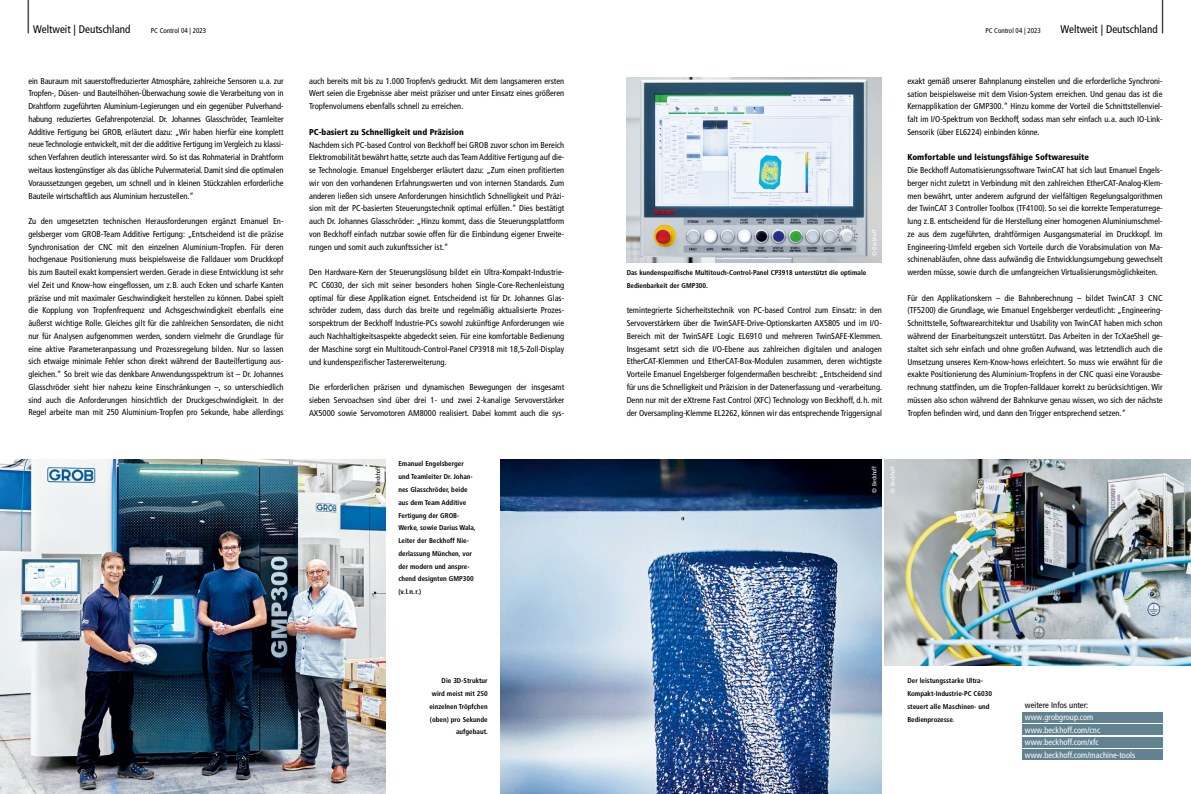
<style>
.page{position:relative;width:1191px;height:794px;background:#fff}
.page>*{position:absolute;margin:0;border:0;box-sizing:border-box;transform-origin:0 0}
.t1{font:300 condensed 41.2px "Frutiger LT Pro";color:#000;scale:.49 1}
.t2{font:condensed 11px "Frutiger LT Pro";color:#000}
.t3{font:condensed 8.5px/12.8px "Frutiger LT Pro";color:#000;text-align:justify}
.t4{font:condensed 8.5px/12.5px "Frutiger LT Pro";color:#fff}
.t5{font:900 condensed 8.5px "Frutiger LT Pro";color:#000}
.t6{font:700 condensed 7px/12.8px "Frutiger LT Pro";color:#000}
.t7{font:condensed 7px "Frutiger LT Pro";color:#000}
.t8{font:condensed 6px "Frutiger LT Pro";color:#fff}
.t9{font:condensed 6px "Frutiger LT Pro";color:#000}
</style>
<div class="page">
<div style="left:1022px;top:711px;width:140px;height:11px;background:#608291"></div>
<div style="left:1022px;top:724px;width:140px;height:11px;background:#608291"></div>
<div style="left:1022px;top:736px;width:140px;height:11px;background:#608291"></div>
<div style="left:1022px;top:749px;width:140px;height:11px;background:#608291"></div>
<img style="left:0;top:460px;width:386px;height:334px">
<img style="left:884px;top:460px;width:307px;height:206px">
<img style="left:500px;top:460px;width:382px;height:334px">
<img style="left:626px;top:77px;width:256px;height:185px">
<h1 class="t1" style="left:26px;top:-15px;width:11px">|</h1>
<h1 class="t1" style="left:1160px;top:-15px;width:11px">|</h1>
<p class="t2" style="left:33px;top:22px;width:99px">Weltweit | Deutschland</p>
<p class="t7" style="left:151px;top:26px;width:57px">PC Control 04 | 2023</p>
<p class="t7" style="left:985px;top:26px;width:57px">PC Control 04 | 2023</p>
<p class="t2" style="left:1060px;top:22px;width:99px">Weltweit | Deutschland</p>
<p class="t3" style="left:28px;top:74px;width:257px">ein Bauraum mit sauerstoffreduzierter Atmosphäre, zahlreiche Sensoren u.a. zur Tropfen-, Düsen- und Bauteilhöhen-Überwachung sowie die Verarbeitung von in Drahtform zugeführten Aluminium-Legierungen und ein gegenüber Pulverhand&shy;habung reduziertes Gefahrenpotenzial. Dr. Johannes Glasschröder, Teamleiter Additive Fertigung bei GROB, erläutert dazu: „Wir haben hierfür eine komplett neue Technologie entwickelt, mit der die additive Fertigung im Vergleich zu klassi&shy;schen Verfahren deutlich interessanter wird. So ist das Rohmaterial in Drahtform weitaus kostengünstiger als das übliche Pulvermaterial. Damit sind die optimalen Voraussetzungen gegeben, um schnell und in kleinen Stückzahlen erforderliche Bauteile wirtschaftlich aus Aluminium herzustellen.“</p>
<p class="t3" style="left:28px;top:215px;width:257px">Zu den umgesetzten technischen Herausforderungen ergänzt Emanuel En&shy;gelsberger vom GROB-Team Additive Fertigung: „Entscheidend ist die präzise Synchronisation der CNC mit den einzelnen Aluminium-Tropfen. Für deren hochgenaue Positionierung muss beispielsweise die Falldauer vom Druckkopf bis zum Bauteil exakt kompensiert werden. Gerade in diese Entwicklung ist sehr viel Zeit und Know-how eingeflossen, um z.B. auch Ecken und scharfe Kanten präzise und mit maximaler Geschwindigkeit herstellen zu können. Dabei spielt die Kopplung von Tropfenfrequenz und Achsgeschwindigkeit ebenfalls eine äußerst wichtige Rolle. Gleiches gilt für die zahlreichen Sensordaten, die nicht nur für Analysen aufgenommen werden, sondern vielmehr die Grundlage für eine aktive Parameteranpassung und Prozessregelung bilden. Nur so lassen sich etwaige minimale Fehler schon direkt während der Bauteilfertigung aus&shy;gleichen.“ So breit wie das denkbare Anwendungsspektrum ist – Dr. Johannes Glasschröder sieht hier nahezu keine Einschränkungen –, so unterschiedlich sind auch die Anforderungen hinsichtlich der Druckgeschwindigkeit. In der Regel arbeite man mit 250 Aluminium-Tropfen pro Sekunde, habe allerdings</p>
<p class="t3" style="left:309px;top:74px;width:257px">auch bereits mit bis zu 1.000 Tropfen/s gedruckt. Mit dem langsameren ersten Wert seien die Ergebnisse aber meist präziser und unter Einsatz eines größeren Tropfenvolumens ebenfalls schnell zu erreichen.</p>
<p class="t5" style="left:309px;top:127px;width:156px">PC-basiert zu Schnelligkeit und Präzision</p>
<p class="t3" style="left:309px;top:138px;width:257px">Nachdem sich PC-based Control von Beckhoff bei GROB zuvor schon im Bereich Elektromobilität bewährt hatte, setzte auch das Team Additive Fertigung auf die&shy;se Technologie. Emanuel Engelsberger erläutert dazu: „Zum einen profitierten wir von den vorhandenen Erfahrungswerten und von internen Standards. Zum anderen ließen sich unsere Anforderungen hinsichtlich Schnelligkeit und Präzi&shy;sion mit der PC-basierten Steuerungstechnik optimal erfüllen.“ Dies bestätigt auch Dr. Johannes Glasschröder: „Hinzu kommt, dass die Steuerungsplattform von Beckhoff einfach nutzbar sowie offen für die Einbindung eigener Erweite&shy;rungen und somit auch zukunftssicher ist.“</p>
<p class="t3" style="left:309px;top:266px;width:257px">Den Hardware-Kern der Steuerungslösung bildet ein Ultra-Kompakt-Industrie-PC C6030, der sich mit seiner besonders hohen Single-Core-Rechenleistung optimal für diese Applikation eignet. Entscheidend ist für Dr. Johannes Glas&shy;schröder zudem, dass durch das breite und regelmäßig aktualisierte Prozes&shy;sorspektrum der Beckhoff Industrie-PCs sowohl zukünftige Anforderungen wie auch Nachhaltigkeitsaspekte abgedeckt seien. Für eine komfortable Bedienung der Maschine sorgt ein Multitouch-Control-Panel CP3918 mit 18,5-Zoll-Display und kundenspezifischer Tastererweiterung.</p>
<p class="t3" style="left:309px;top:381px;width:257px">Die erforderlichen präzisen und dynamischen Bewegungen der insgesamt sieben Servoachsen sind über drei 1- und zwei 2-kanalige Servoverstärker AX5000 sowie Servomotoren AM8000 realisiert. Dabei kommt auch die sys-</p>
<p class="t8" style="left:871px;top:256px;width:28px;rotate:-90deg">© Beckhoff</p>
<p class="t6" style="left:626px;top:266px;width:241px">Das kundenspezifische Multitouch-Control-Panel CP3918 unterstützt die optimale<br>Bedienbarkeit der GMP300.</p>
<p class="t3" style="left:626px;top:304px;width:257px">temintegrierte Sicherheitstechnik von PC-based Control zum Einsatz: in den Servoverstärkern über die TwinSAFE-Drive-Optionskarten AX5805 und im I/O-Bereich mit der TwinSAFE Logic EL6910 und mehreren TwinSAFE-Klemmen.<br>Insgesamt setzt sich die I/O-Ebene aus zahlreichen digitalen und analogen EtherCAT-Klemmen und EtherCAT-Box-Modulen zusammen, deren wichtigste Vorteile Emanuel Engelsberger folgendermaßen beschreibt: „Entscheidend sind für uns die Schnelligkeit und Präzision in der Datenerfassung und -verarbeitung.<br>Denn nur mit der eXtreme Fast Control (XFC) Technology von Beckhoff, d.h. mit der Oversampling-Klemme EL2262, können wir das entsprechende Triggersignal</p>
<p class="t3" style="left:907px;top:74px;width:257px">exakt gemäß unserer Bahnplanung einstellen und die erforderliche Synchroni&shy;sation beispielsweise mit dem Vision-System erreichen. Und genau das ist die Kernapplikation der GMP300.“ Hinzu komme der Vorteil die Schnittstellenviel&shy;falt im I/O-Spektrum von Beckhoff, sodass man sehr einfach u.a. auch IO-Link-Sensorik (über EL6224) einbinden könne.</p>
<p class="t5" style="left:907px;top:152px;width:183px">Komfortable und leistungsfähige Softwaresuite</p>
<p class="t3" style="left:907px;top:164px;width:257px">Die Beckhoff Automatisierungssoftware TwinCAT hat sich laut Emanuel Engels&shy;berger nicht zuletzt in Verbindung mit den zahlreichen EtherCAT-Analog-Klem&shy;men bewährt, unter anderem aufgrund der vielfältigen Regelungsalgorithmen der TwinCAT 3 Controller Toolbox (TF4100). So sei die korrekte Temperaturrege&shy;lung z.B. entscheidend für die Herstellung einer homogenen Aluminiumschmel&shy;ze aus dem zugeführten, drahtförmigen Ausgangsmaterial im Druckkopf. Im Engineering-Umfeld ergeben sich Vorteile durch die Vorabsimulation von Ma&shy;schinenabläufen, ohne dass aufwändig die Entwicklungsumgebung gewechselt werden müsse, sowie durch die umfangreichen Virtualisierungsmöglichkeiten.</p>
<p class="t3" style="left:907px;top:291px;width:257px">Für den Applikationskern – die Bahnberechnung – bildet TwinCAT 3 CNC (TF5200) die Grundlage, wie Emanuel Engelsberger verdeutlicht: „Engineering-Schnittstelle, Softwarearchitektur und Usability von TwinCAT haben mich schon während der Einarbeitungszeit unterstützt. Das Arbeiten in der TcXaeShell ge&shy;staltet sich sehr einfach und ohne großen Aufwand, was letztendlich auch die Umsetzung unseres Kern-Know-hows erleichtert. So muss wie erwähnt für die exakte Positionierung des Aluminium-Tropfens in der CNC quasi eine Vorausbe&shy;rechnung stattfinden, um die Tropfen-Falldauer korrekt zu berücksichtigen. Wir müssen also schon während der Bahnkurve genau wissen, wo sich der nächste Tropfen befinden wird, und dann den Trigger entsprechend setzen.“</p>
<p class="t6" style="left:398px;top:457px;width:79px">Emanuel Engelsberger und Teamleiter Dr. Johan&shy;nes Glasschröder, beide aus dem Team Additive<br>Fertigung der GROB-<br>Werke, sowie Darius Wala,<br>Leiter der Beckhoff Nie&shy;derlassung München, vor der modern und anspre&shy;chend designten GMP300 (v.l.n.r.)</p>
<p class="t9" style="left:375px;top:492px;width:28px;rotate:-90deg">© Beckhoff</p>
<p class="t8" style="left:871px;top:492px;width:28px;rotate:-90deg">© Beckhoff</p>
<p class="t8" style="left:889px;top:492px;width:28px;rotate:-90deg">© Beckhoff</p>
<p class="t6" style="left:429px;top:674px;width:60px;text-align:right">Die 3D-Struktur wird meist mit 250 einzelnen Tröpfchen (oben) pro Sekunde aufgebaut.</p>
<p class="t6" style="left:907px;top:674px;width:86px">Der leistungsstarke Ultra-<br>Kompakt-Industrie-PC C6030 steuert alle Maschinen- und<br>Bedienprozesse.</p>
<p class="t3" style="left:1025px;top:699px;width:65px">weitere Infos unter:</p>
<p class="t4" style="left:1025px;top:711px;width:112px">www.grobgroup.com www.beckhoff.com/cnc www.beckhoff.com/xfc www.beckhoff.com/machine-tools</p>
</div>
